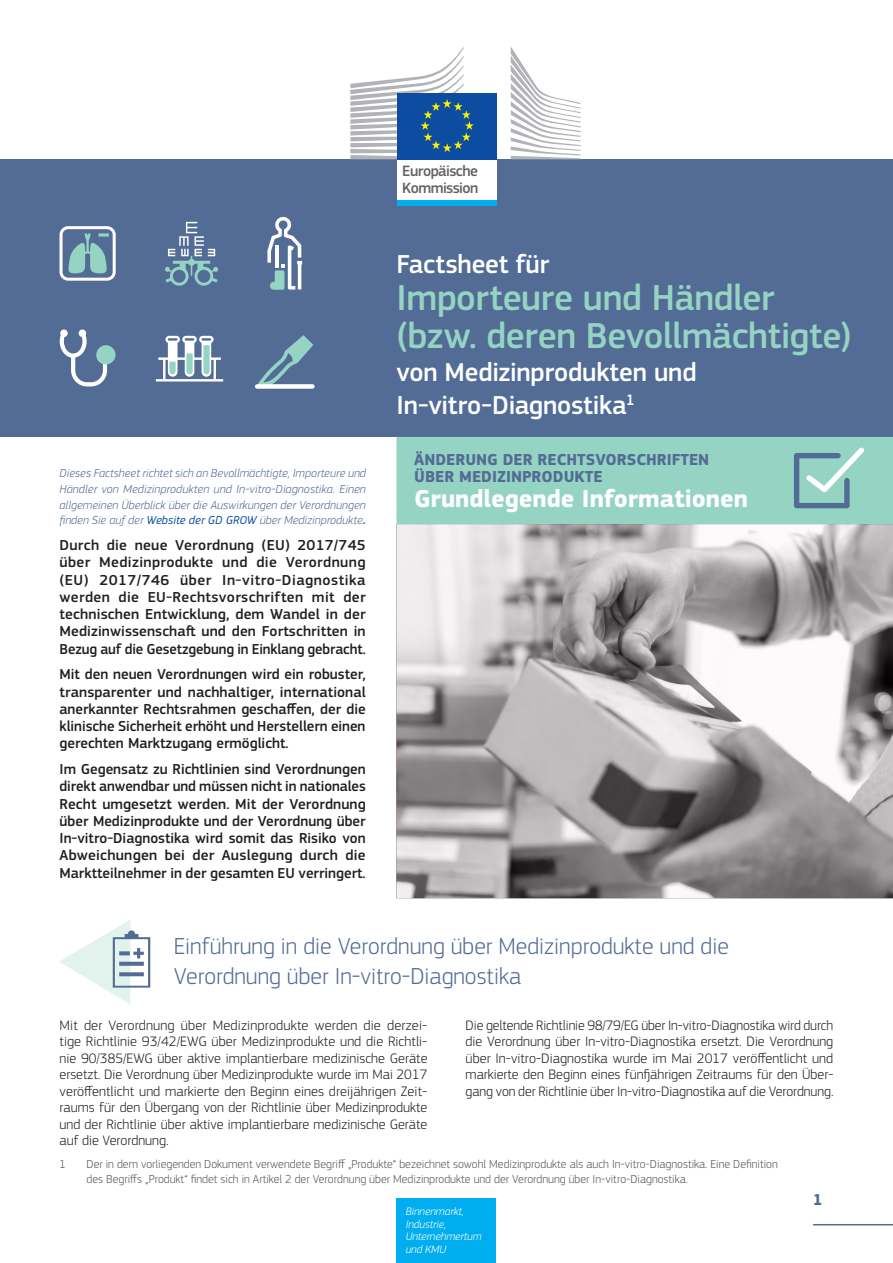
<style>
.page{position:relative;width:893px;height:1263px;background:#fff}
.page>*{position:absolute;margin:0;border:0;box-sizing:border-box;transform-origin:0 0}
.t1{font:500 37.5px/37.5px "EC Square Sans Pro";letter-spacing:-.01em;color:#95d3c2}
.t2{font:500 27px/33px "EC Square Sans Pro";letter-spacing:-.01em;color:#fff}
.t3{font:700 25.5px "EC Square Sans Pro";color:#fff}
.C{font:300 24px/30px "EC Square Sans Pro";color:#526c96}
.t4{font:700 16.5px/16.5px "EC Square Sans Pro";color:#526c96}
.t5{font:500 15.6px/16.4px "EC Square Sans Pro";letter-spacing:-.035em;color:#636366}
.B{font:500 15px/17.2px "EC Square Sans Pro";color:#231f20;text-align:justify}
.D{font:300 14.25px/16.5px "EC Square Sans Pro";letter-spacing:-.005em;color:#231f20;text-align:justify}
.FOOTNOTE{font:300 12px/14.4px "EC Square Sans Pro";color:#57585a}
.A{font:italic 300 12px/15.6px "EC Square Sans Pro";letter-spacing:.005em;color:#526c96;text-align:justify}
.t6{font:italic 300 11.25px/12.8px "EC Square Sans Pro";color:#fff}
.s1{font-weight:400;color:#0d4da1}
.s2{font-weight:700;font-style:normal}
</style>
<div class="page">
<div style="left:0;top:159px;width:893px;height:278px;background:#526c96"></div>
<img style="left:396px;top:524px;width:497px;height:374px">
<div style="left:397px;top:1198px;width:99px;height:65px;background:#00aeef"></div>
<div style="left:396px;top:437px;width:497px;height:87px;background:#95d3c2"></div>
<hr style="left:814px;top:1224px;width:79px;height:1px;background:#526c96">
<svg style="left:60px;top:920px;width:90px;height:84px"></svg>
<svg style="left:68px;top:233px;width:41px;height:41px"></svg>
<div style="left:60px;top:226px;width:56px;height:55px;border:3px solid #fff;border-radius:7px"></div>
<svg style="left:60px;top:329px;width:52px;height:57px"></svg>
<div style="left:96px;top:345px;width:20px;height:19px;background:#95d3c2;border-radius:50%"></div>
<svg style="left:267px;top:216px;width:35px;height:74px"></svg>
<svg style="left:258px;top:335px;width:55px;height:51px"></svg>
<div style="left:257px;top:384px;width:55px;height:5px;background:#fff"></div>
<svg style="left:165px;top:222px;width:53px;height:64px"></svg>
<svg style="left:156px;top:336px;width:67px;height:45px"></svg>
<div style="left:397px;top:157px;width:100px;height:44px;background:#fff"></div>
<div style="left:397px;top:93px;width:100px;height:66px;background:#0d4da1"></div>
<svg style="left:350px;top:47px;width:124px;height:112px"></svg>
<div style="left:397px;top:200px;width:100px;height:6px;background:#00aeef"></div>
<svg style="left:511px;top:47px;width:70px;height:112px"></svg>
<p class="t5" style="left:402px;top:163px;width:78px">Europäische<br>Kommission</p>
<p class="A" style="left:60px;top:466px;width:308px">Dieses Factsheet richtet sich an Bevollmächtigte, Importeure und Händler von Medizinprodukten und In-vitro-Diagnostika. Einen allgemeinen Überblick über die Auswirkungen der Verordnungen finden Sie auf der <span class="s1">Website der GD GROW</span> über Medizinprodukte<span class="s2">.</span></p>
<p class="B" style="left:60px;top:537px;width:308px">Durch die neue Verordnung (EU) 2017/745 über Medizinprodukte und die Verordnung (EU) 2017/746 über In-vitro-Diagnostika werden die EU-Rechtsvorschriften mit der technischen Entwicklung, dem Wandel in der Medizinwissenschaft und den Fortschritten in Bezug auf die Gesetzgebung in Einklang gebracht.</p>
<p class="B" style="left:60px;top:666px;width:308px">Mit den neuen Verordnungen wird ein robuster, transparenter und nachhaltiger, international anerkannter Rechtsrahmen geschaffen, der die klinische Sicherheit erhöht und Herstellern einen gerechten Marktzugang ermöglicht.</p>
<p class="B" style="left:60px;top:761px;width:308px">Im Gegensatz zu Richtlinien sind Verordnungen direkt anwendbar und müssen nicht in nationales Recht umgesetzt werden. Mit der Verordnung über Medizinprodukte und der Verordnung über In-vitro-Diagnostika wird somit das Risiko von Abweichungen bei der Auslegung durch die Marktteilnehmer in der gesamten EU verringert.</p>
<p class="t2" style="left:396px;top:248px;width:154px">Factsheet für</p>
<p class="t1" style="left:396px;top:280px;width:456px">Importeure und Händler (bzw. deren Bevollmächtigte)</p>
<p class="t2" style="left:396px;top:356px;width:302px">von Medizinprodukten und<br>In-vitro-Diagnostika<sup>1</sup></p>
<p class="t4" style="left:414px;top:452px;width:297px">ÄNDERUNG DER RECHTSVORSCHRIFTEN<br>ÜBER MEDIZINPRODUKTE</p>
<p class="t3" style="left:414px;top:484px;width:335px">Grundlegende Informationen</p>
<p class="C" style="left:174px;top:931px;width:557px">Einführung in die Verordnung über Medizinprodukte und die<br>Verordnung über In-vitro-Diagnostika</p>
<p class="D" style="left:60px;top:1017px;width:369px">Mit der Verordnung über Medizinprodukte werden die derzei&shy;tige Richtlinie 93/42/EWG über Medizinprodukte und die Richtli&shy;nie 90/385/EWG über aktive implantierbare medizinische Geräte ersetzt. Die Verordnung über Medizinprodukte wurde im Mai 2017 veröffentlicht und markierte den Beginn eines dreijährigen Zeit&shy;raums für den Übergang von der Richtlinie über Medizinprodukte und der Richtlinie über aktive implantierbare medizinische Geräte auf die Verordnung.</p>
<p class="D" style="left:466px;top:1017px;width:369px">Die geltende Richtlinie 98/79/EG über In-vitro-Diagnostika wird durch die Verordnung über In-vitro-Diagnostika ersetzt. Die Verordnung über In-vitro-Diagnostika wurde im Mai 2017 veröffentlicht und markierte den Beginn eines fünfjährigen Zeitraums für den Über&shy;gang von der Richtlinie über In-vitro-Diagnostika auf die Verordnung.</p>
<p class="FOOTNOTE" style="left:60px;top:1157px;width:8px">1</p>
<p class="FOOTNOTE" style="left:87px;top:1157px;width:693px">Der in dem vorliegenden Dokument verwendete Begriff „Produkte“ bezeichnet sowohl Medizinprodukte als auch In-vitro-Diagnostika. Eine Definition des Begriffs „Produkt“ findet sich in Artikel 2 der Verordnung über Medizinprodukte und der Verordnung über In-vitro-Diagnostika.</p>
<p class="t6" style="left:406px;top:1205px;width:78px">Binnenmarkt,<br>Industrie,<br>Unternehmertum und KMU</p>
<p class="t4" style="left:813px;top:1191px;width:11px">1</p>
</div>
